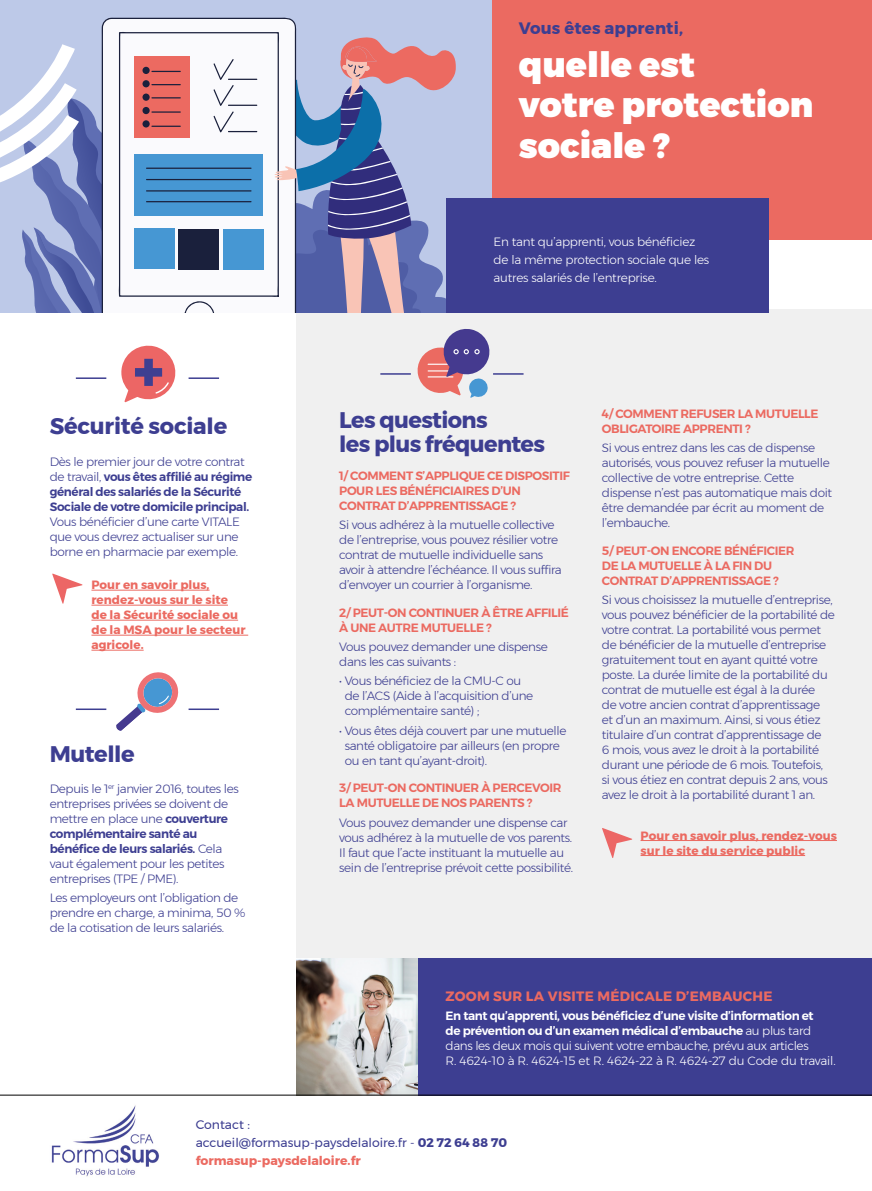
<style>
.page{position:relative;width:872px;height:1191px;background:#fff}
.page>*{position:absolute;margin:0;border:0;box-sizing:border-box;transform-origin:0 0}
.t1{font:900 34.5px/40.5px "Montserrat";color:#fff}
.t2{font:700 22.5px/24px "Montserrat";letter-spacing:-.03em;color:#3d3e91}
.t3{font:700 22.5px "Montserrat";letter-spacing:-.01em;color:#3d3e91}
.t4{font:700 16.5px "Montserrat";letter-spacing:.01em;color:#3d3e91}
.t5{font:700 13.5px "Montserrat";letter-spacing:.02em;color:#eb6a61}
.t6{font:12.45px/18.1px "Montserrat";color:#3d3e91}
.t7{font:300 12px/15px "Montserrat";letter-spacing:-.03em;color:#3d3e91}
.t8{font:300 12px/15px "Montserrat";letter-spacing:-.02em;color:#fff}
.t9{font:600 12px/15px "Montserrat";letter-spacing:-.03em;color:#eb6a61}
.t10{font:700 12px/15px "Montserrat";color:#eb6a61}
.t11{font:600 12px/15px "Montserrat";letter-spacing:-.03em;color:#3d3e91}
.s1{font-weight:300}
.s2{font-weight:600}
.s3{font-weight:700}
.s4{font-weight:700;color:#eb6a61}
</style>
<div class="page">
<div style="left:297px;top:309px;width:575px;height:786px;background:#f0f0f0"></div>
<div style="left:417px;top:958px;width:455px;height:137px;background:#3d3e91"></div>
<img style="left:297px;top:958px;width:120px;height:136px">
<div style="left:489px;top:0;width:383px;height:239px;background:#eb6a61"></div>
<div style="left:0;top:0;width:491px;height:313px;background:#bdc9e8"></div>
<svg style="left:102px;top:17px;width:194px;height:20px;background:#dbdce3"></svg>
<div style="left:446px;top:198px;width:323px;height:115px;background:#3d3e91"></div>
<img style="left:51px;top:1105px;width:108px;height:72px">
<hr style="left:0;top:1094px;width:872px;height:1px;background:#000">
<hr style="left:189px;top:377px;width:30px;height:2px;background:#3d3e91">
<hr style="left:76px;top:377px;width:30px;height:2px;background:#3d3e91">
<svg style="left:121px;top:345px;width:55px;height:57px"></svg>
<hr style="left:189px;top:708px;width:30px;height:2px;background:#3d3e91">
<hr style="left:76px;top:708px;width:30px;height:2px;background:#3d3e91">
<svg style="left:116px;top:672px;width:63px;height:59px"></svg>
<hr style="left:493px;top:373px;width:30px;height:2px;background:#3d3e91">
<hr style="left:380px;top:373px;width:31px;height:2px;background:#3d3e91">
<svg style="left:417px;top:329px;width:73px;height:69px"></svg>
<svg style="left:0;top:37px;width:456px;height:276px"></svg>
<hr style="left:640px;top:840px;width:197px;height:1px;background:#eb6a61">
<hr style="left:640px;top:855px;width:165px;height:1px;background:#eb6a61">
<svg style="left:602px;top:828px;width:30px;height:30px"></svg>
<svg style="left:52px;top:573px;width:31px;height:31px"></svg>
<hr style="left:91px;top:590px;width:118px;height:1px;background:#eb6a61">
<hr style="left:91px;top:605px;width:137px;height:1px;background:#eb6a61">
<hr style="left:91px;top:620px;width:147px;height:1px;background:#eb6a61">
<hr style="left:91px;top:635px;width:157px;height:1px;background:#eb6a61">
<hr style="left:91px;top:650px;width:53px;height:1px;background:#eb6a61">
<h3 class="t4" style="left:519px;top:15px;width:166px">Vous êtes apprenti,</h3>
<h1 class="t1" style="left:519px;top:44px;width:296px">quelle est<br>votre protection sociale ?</h1>
<h2 class="t3" style="left:50px;top:408px;width:179px">Sécurité sociale</h2>
<p class="t11" style="left:50px;top:454px;width:204px"><span class="s1">Dès le premier jour de votre contrat de travail,</span> vous êtes affilié au régime général des salariés de la Sécurité Sociale de votre domicile principal.</p>
<p class="t7" style="left:50px;top:514px;width:192px;text-align:justify">Vous bénéficier d’une carte VITALE que vous devrez actualiser sur une borne en pharmacie par exemple.</p>
<p class="t10" style="left:91px;top:577px;width:156px">Pour en savoir plus, rendez-vous sur le site de la Sécurité sociale ou de la MSA pour le secteur agricole.</p>
<h2 class="t2" style="left:50px;top:741px;width:86px">Mutelle</h2>
<p class="t7" style="left:50px;top:780px;width:191px">Depuis le 1<sup>er</sup> janvier 2016, toutes les entreprises privées se doivent de mettre en place une <span class="s2">couverture complémentaire santé au bénéfice de leurs salariés.</span> Cela vaut également pour les petites entreprises (TPE / PME).</p>
<p class="t7" style="left:50px;top:890px;width:197px">Les employeurs ont l’obligation de prendre en charge, a minima, 50 % de la cotisation de leurs salariés.</p>
<p class="t8" style="left:493px;top:232px;width:217px;line-height:18px">En tant qu’apprenti, vous bénéficiez de la même protection sociale que les autres salariés de l’entreprise.</p>
<h2 class="t2" style="left:339px;top:408px;width:207px">Les questions<br>les plus fréquentes</h2>
<p class="t9" style="left:339px;top:468px;width:232px">1/ COMMENT S’APPLIQUE CE DISPOSITIF<br>POUR LES BÉNÉFICIAIRES D’UN<br>CONTRAT D’APPRENTISSAGE ?</p>
<p class="t7" style="left:339px;top:517px;width:224px">Si vous adhérez à la mutuelle collective de l’entreprise, vous pouvez résilier votre contrat de mutuelle individuelle sans avoir à attendre l’échéance. Il vous suffira d’envoyer un courrier à l’organisme.</p>
<p class="t9" style="left:339px;top:605px;width:231px">2/ PEUT-ON CONTINUER À ÊTRE AFFILIÉ<br>À UNE AUTRE MUTUELLE ?</p>
<p class="t7" style="left:339px;top:639px;width:210px">Vous pouvez demander une dispense dans les cas suivants :</p>
<p class="t7" style="left:345px;top:673px;width:190px;text-indent:-5px">• Vous bénéficiez de la CMU-C ou de l’ACS (Aide à l’acquisition d’une complémentaire santé) ;</p>
<p class="t7" style="left:345px;top:722px;width:223px;text-indent:-5px">• Vous êtes déjà couvert par une mutuelle santé obligatoire par ailleurs (en propre ou en tant qu’ayant-droit).</p>
<p class="t9" style="left:339px;top:780px;width:224px">3/ PEUT-ON CONTINUER À PERCEVOIR<br>LA MUTUELLE DE NOS PARENTS ?</p>
<p class="t7" style="left:339px;top:814px;width:235px">Vous pouvez demander une dispense car vous adhérez à la mutuelle de vos parents.<br>Il faut que l’acte instituant la mutuelle au sein de l’entreprise prévoit cette possibilité.</p>
<p class="t9" style="left:602px;top:406px;width:218px">4/ COMMENT REFUSER LA MUTUELLE<br>OBLIGATOIRE APPRENTI ?</p>
<p class="t7" style="left:602px;top:440px;width:232px">Si vous entrez dans les cas de dispense autorisés, vous pouvez refuser la mutuelle collective de votre entreprise. Cette dispense n’est pas automatique mais doit être demandée par écrit au moment de l’embauche.</p>
<p class="t9" style="left:602px;top:543px;width:194px">5/ PEUT-ON ENCORE BÉNÉFICIER<br>DE LA MUTUELLE À LA FIN DU<br>CONTRAT D’APPRENTISSAGE ?</p>
<p class="t7" style="left:602px;top:592px;width:235px">Si vous choisissez la mutuelle d’entreprise, vous pouvez bénéficier de la portabilité de votre contrat. La portabilité vous permet de bénéficier de la mutuelle d’entreprise gratuitement tout en ayant quitté votre poste. La durée limite de la portabilité du contrat de mutuelle est égal à la durée<br>de votre ancien contrat d’apprentissage<br>et d’un an maximum. Ainsi, si vous étiez titulaire d’un contrat d’apprentissage de<br>6 mois, vous avez le droit à la portabilité durant une période de 6 mois. Toutefois,<br>si vous étiez en contrat depuis 2 ans, vous avez le droit à la portabilité durant 1 an.</p>
<p class="t10" style="left:640px;top:828px;width:198px">Pour en savoir plus, rendez-vous sur le site du service public</p>
<p class="t5" style="left:445px;top:985px;width:328px">ZOOM SUR LA VISITE MÉDICALE D’EMBAUCHE</p>
<p class="t8" style="left:445px;top:1008px;width:392px"><span class="s2">En tant qu’apprenti, vous bénéficiez d’une visite d’information et<br>de prévention ou d’un examen médical d’embauche</span> au plus tard dans les deux mois qui suivent votre embauche, prévu aux articles<br>R. 4624-10 à R. 4624-15 et R. 4624-22 à R. 4624-27 du Code du travail.</p>
<p class="t6" style="left:196px;top:1115px;width:313px">Contact :<br>accueil@formasup-paysdelaloire.fr - <span class="s3">02 72 64 88 70 </span><span class="s4">formasup-paysdelaloire.fr</span></p>
</div>
